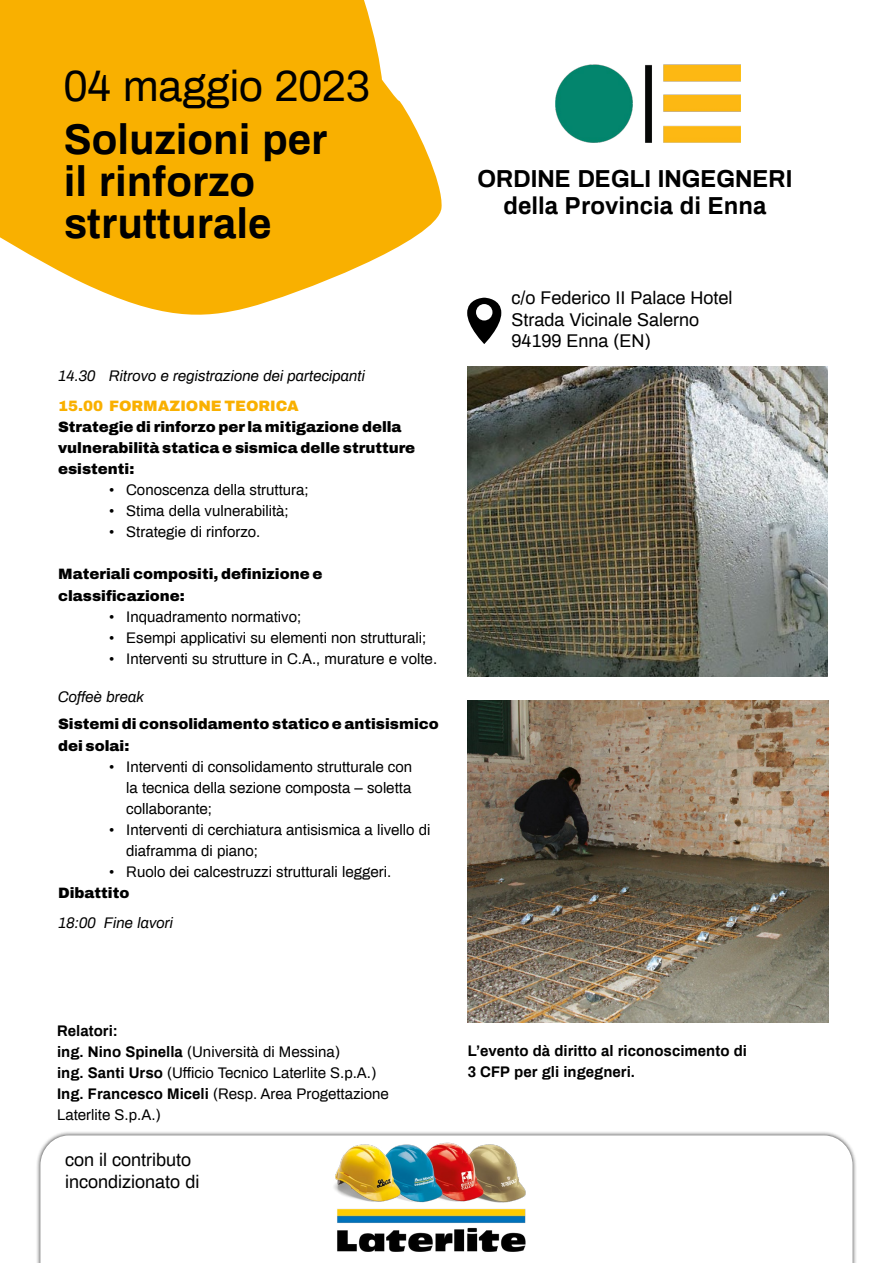
<style>
.page{position:relative;width:893px;height:1263px;background:#fff}
.page>*{position:absolute;margin:0;border:0;box-sizing:border-box;transform-origin:0 0}
.t1{font:42.6px "Archivo";color:#000}
.t2{font:700 42px/42px "Archivo";color:#000}
.t3{font:700 24px/27px "Archivo";color:#000;text-align:center}
.t4{font:18px/21.6px "Archivo";color:#000}
.t5{font:15px/21px "Archivo";color:#000}
.t6{font:900 15px/21px "Archivo";color:#000}
.t7{font:italic 15px "Archivo";color:#000}
.t8{font:700 15px/21px "Archivo";color:#000}
.t9{font:900 15px "Archivo";color:#f9b000}
.s1{font-weight:700}
</style>
<div class="page">
<svg style="left:467px;top:298px;width:34px;height:46px"></svg>
<svg style="left:0;top:0;width:442px;height:315px;background:#f9bb24"></svg>
<img style="left:467px;top:701px;width:361px;height:322px">
<img style="left:468px;top:366px;width:360px;height:311px">
<img style="left:555px;top:64px;width:186px;height:79px">
<div style="left:36px;top:1131px;width:821px;height:132px;background:#000;opacity:.75"></div>
<svg style="left:40px;top:1135px;width:813px;height:128px"></svg>
<img style="left:331px;top:1141px;width:201px;height:115px">
<h1 class="t1" style="left:64px;top:57px;width:307px">04 maggio 2023</h1>
<h2 class="t2" style="left:64px;top:118px;width:265px">Soluzioni per il rinforzo strutturale</h2>
<p class="t7" style="left:58px;top:365px;width:308px">14.30 Ritrovo e registrazione dei partecipanti</p>
<p class="t9" style="left:58px;top:395px;width:242px">15.00 FORMAZIONE TEORICA</p>
<p class="t6" style="left:58px;top:416px;width:359px">Strategie di rinforzo per la mitigazione della vulnerabilità statica e sismica delle strutture esistenti:</p>
<p class="t5" style="left:109px;top:479px;width:201px">• Conoscenza della struttura;</p>
<p class="t5" style="left:109px;top:500px;width:181px">• Stima della vulnerabilità;</p>
<p class="t5" style="left:109px;top:521px;width:153px">• Strategie di rinforzo.</p>
<p class="t6" style="left:58px;top:563px;width:266px;line-height:21.6px">Materiali compositi, definizione e classificazione:</p>
<p class="t5" style="left:109px;top:605px;width:194px">• Inquadramento normativo;</p>
<p class="t5" style="left:109px;top:626px;width:319px">• Esempi applicativi su elementi non strutturali;</p>
<p class="t5" style="left:109px;top:647px;width:329px">• Interventi su strutture in C.A., murature e volte.</p>
<p class="t7" style="left:58px;top:687px;width:87px">Coffeè break</p>
<p class="t6" style="left:58px;top:713px;width:382px;line-height:21.6px">Sistemi di consolidamento statico e antisismico dei solai:</p>
<p class="t5" style="left:126px;top:755px;width:287px;text-align:justify;text-indent:-17px">• Interventi di consolidamento strutturale con la tecnica della sezione composta – soletta collaborante;</p>
<p class="t5" style="left:126px;top:818px;width:306px;text-indent:-17px">• Interventi di cerchiatura antisismica a livello di diaframma di piano;</p>
<p class="t5" style="left:109px;top:860px;width:284px">• Ruolo dei calcestruzzi strutturali leggeri.</p>
<p class="t6" style="left:58px;top:882px;width:73px">Dibattito</p>
<p class="t7" style="left:58px;top:912px;width:117px">18:00 Fine lavori</p>
<h3 class="t3" style="left:478px;top:165px;width:316px">ORDINE DEGLI INGEGNERI della Provincia di Enna</h3>
<p class="t4" style="left:511px;top:286px;width:223px">c/o Federico II Palace Hotel<br>Strada Vicinale Salerno<br>94199 Enna (EN)</p>
<p class="t5" style="left:57px;top:1019px;width:333px"><span class="s1">Relatori:<br>ing. Nino Spinella</span> (Università di Messina)<br><span class="s1">ing. Santi Urso</span> (Ufficio Tecnico Laterlite S.p.A.)<br><span class="s1">Ing. Francesco Miceli</span> (Resp. Area Progettazione Laterlite S.p.A.)</p>
<p class="t4" style="left:65px;top:1148px;width:136px">con il contributo incondizionato di</p>
<p class="t8" style="left:468px;top:1040px;width:281px">L’evento dà diritto al riconoscimento di<br>3 CFP per gli ingegneri.</p>
</div>
